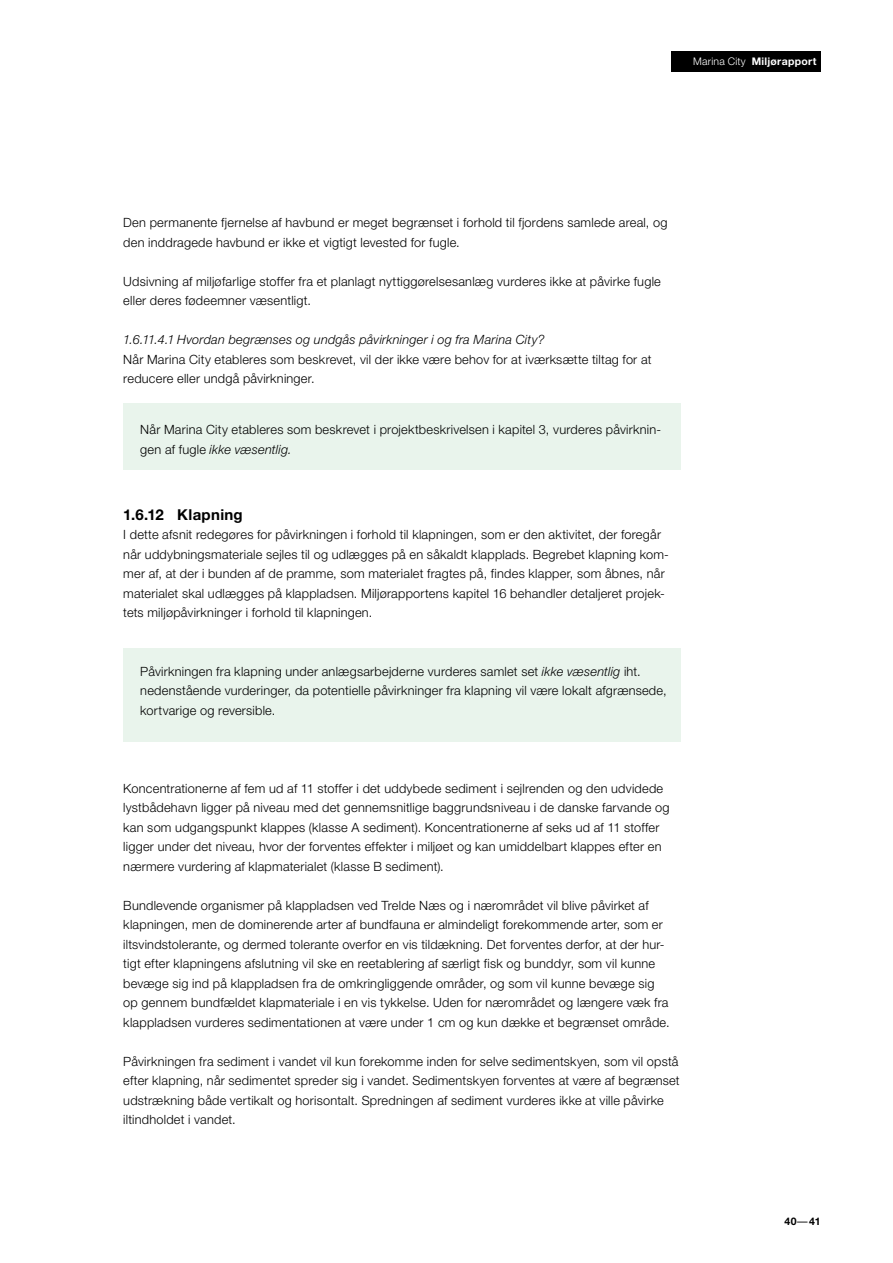
<style>
.page{position:relative;width:893px;height:1263px;background:#fff}
.page>*{position:absolute;margin:0;border:0;box-sizing:border-box;transform-origin:0 0}
.t1{font:700 15px "Helvetica Neue LT Std";letter-spacing:.02em;color:#000}
.t2{font:300 12.75px/19.5px "Helvetica Neue LT Std";letter-spacing:.02em;color:#000}
.t3{font:italic 300 12.75px "Helvetica Neue LT Std";letter-spacing:.015em;color:#000}
.t4{font:700 10.5px "Helvetica Neue LT Std";letter-spacing:.025em;color:#fff}
.t5{font:700 10.5px "Helvetica Neue LT Std";color:#000}
.s1{font-weight:300}
.s2{font-style:italic}
.s3{font-weight:400}
</style>
<div class="page">
<div style="left:672px;top:51px;width:149px;height:20px;background:#000"></div>
<div style="left:123px;top:648px;width:557px;height:93px;background:#e9f4ec"></div>
<div style="left:123px;top:403px;width:557px;height:66px;background:#e9f4ec"></div>
<p class="t4" style="left:693px;top:55px;width:125px"><span class="s1">Marina City</span> Miljørapport</p>
<p class="t2" style="left:123px;top:213px;width:546px">Den permanente fjernelse af havbund er meget begrænset i forhold til fjordens samlede areal, og den inddragede havbund er ikke et vigtigt levested for fugle.</p>
<p class="t2" style="left:123px;top:271px;width:539px">Udsivning af miljøfarlige stoffer fra et planlagt nyttiggørelsesanlæg vurderes ikke at påvirke fugle eller deres fødeemner væsentligt.</p>
<p class="t3" style="left:123px;top:332px;width:423px">1.6.11.4.1 Hvordan begrænses og undgås påvirkninger i og fra Marina City?</p>
<p class="t2" style="left:123px;top:349px;width:530px">Når Marina City etableres som beskrevet, vil der ikke være behov for at iværksætte tiltag for at reducere eller undgå påvirkninger.</p>
<p class="t2" style="left:140px;top:420px;width:522px">Når Marina City etableres som beskrevet i projektbeskrivelsen i kapitel 3, vurderes påvirknin&shy;gen af fugle <span class="s2">ikke væsentlig.</span></p>
<p class="t1" style="left:123px;top:505px;width:121px">1.6.12 Klapning</p>
<p class="t2" style="left:123px;top:525px;width:547px">I dette afsnit redegøres for påvirkningen i forhold til klapningen, som er den aktivitet, der foregår når uddybningsmateriale sejles til og udlægges på en såkaldt klapplads. Begrebet klapning kom&shy;mer af, at der i bunden af de pramme, som materialet fragtes på, findes klapper, som åbnes, når materialet skal udlægges på klappladsen. Miljørapportens kapitel 16 behandler detaljeret projek&shy;tets miljøpåvirkninger i forhold til klapningen.</p>
<p class="t2" style="left:140px;top:661px;width:528px">Påvirkningen fra klapning under anlægsarbejderne vurderes samlet set <span class="s2">ikke væsentlig</span> iht. nedenstående vurderinger, da potentielle påvirkninger fra klapning vil være lokalt afgrænsede, kortvarige og reversible.</p>
<p class="t2" style="left:123px;top:778px;width:548px">Koncentrationerne af fem ud af 11 stoffer i det uddybede sediment i sejlrenden og den udvidede lystbådehavn ligger på niveau med det gennemsnitlige baggrundsniveau i de danske farvande og kan som udgangspunkt klappes (klasse A sediment). Koncentrationerne af seks ud af 11 stoffer ligger under det niveau, hvor der forventes effekter i miljøet og kan umiddelbart klappes efter en nærmere vurdering af klapmaterialet (klasse B sediment).</p>
<p class="t2" style="left:123px;top:895px;width:548px">Bundlevende organismer på klappladsen ved Trelde Næs og i nærområdet vil blive påvirket af klapningen, men de dominerende arter af bundfauna er almindeligt forekommende arter, som er iltsvindstolerante, og dermed tolerante overfor en vis tildækning. Det forventes derfor, at der hur&shy;tigt efter klapningens afslutning vil ske en reetablering af særligt fisk og bunddyr, som vil kunne bevæge sig ind på klappladsen fra de omkringliggende områder, og som vil kunne bevæge sig op gennem bundfældet klapmateriale i en vis tykkelse. Uden for nærområdet og længere væk fra klappladsen vurderes sedimentationen at være under 1 cm og kun dække et begrænset område.</p>
<p class="t2" style="left:123px;top:1051px;width:558px">Påvirkningen fra sediment i vandet vil kun forekomme inden for selve sedimentskyen, som vil opstå efter klapning, når sedimentet spreder sig i vandet. Sedimentskyen forventes at være af begrænset udstrækning både vertikalt og horisontalt. Spredningen af sediment vurderes ikke at ville påvirke iltindholdet i vandet.</p>
<p class="t5" style="left:784px;top:1214px;width:38px">40<span class="s3">–</span>41</p>
</div>
